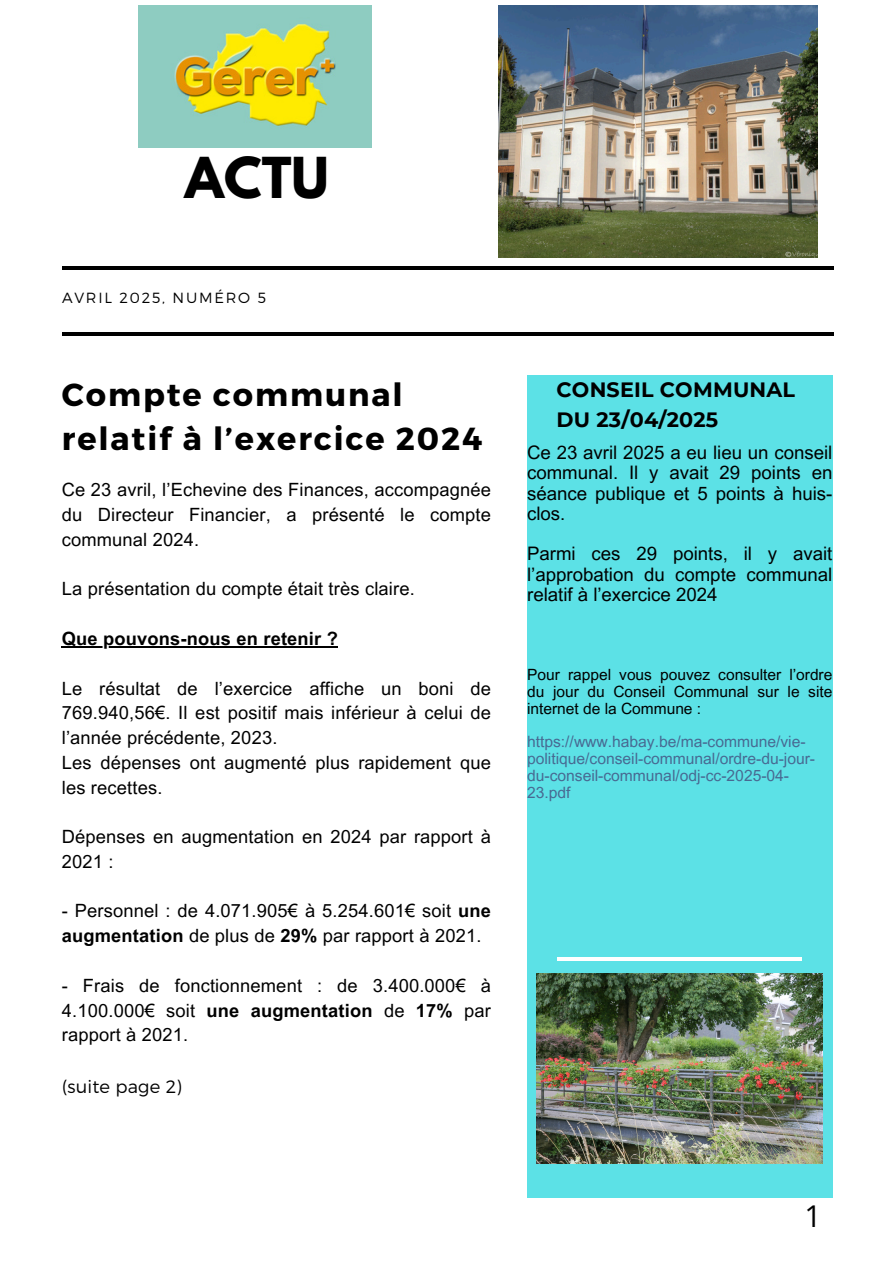
<style>
.page{position:relative;width:894px;height:1264px;background:#fff}
.page>*{position:absolute;margin:0;border:0;box-sizing:border-box;transform-origin:0 0}
.t1{font:700 49.95px "League Spartan";color:#000}
.t2{font:700 31.8px/44px "Montserrat";letter-spacing:.06em;color:#000}
.t3{font:30px "Open Sans";color:#000}
.t4{font:700 20.7px/29.2px "Montserrat";letter-spacing:.01em;color:#000}
.t5{font:18.6px/20.2px "Arial MT Pro";color:#000;text-align:justify}
.t6{font:18.3px/24.8px "Arial MT Pro";letter-spacing:.01em;color:#000}
.t7{font:700 18.3px "Arial MT Pro";letter-spacing:.01em;color:#000}
.t8{font:300 18px "Montserrat";letter-spacing:.01em;color:#000}
.t9{font:15.6px/17px "Arial MT Pro";color:#486992}
.t10{font:15.45px/17px "Arial MT Pro";color:#000;text-align:justify}
.t11{font:300 14.7px "Montserrat";letter-spacing:.12em;color:#000}
.s1{font-weight:700}
</style>
<div class="page">
<hr style="left:62px;top:266px;width:771px;height:4px;background:#000">
<hr style="left:62px;top:332px;width:771px;height:3px;background:#000">
<div style="left:527px;top:375px;width:305px;height:822px;background:#5ce1e6"></div>
<hr style="left:557px;top:957px;width:244px;height:3px;background:#fff">
<img style="left:498px;top:6px;width:319px;height:252px">
<img style="left:138px;top:6px;width:233px;height:141px">
<img style="left:536px;top:973px;width:286px;height:190px">
<hr style="left:62px;top:646px;width:276px;height:1px;background:#000">
<p class="t1" style="left:185px;top:153px;width:145px">ACTU</p>
<p class="t11" style="left:62px;top:288px;width:205px">AVRIL 2025, NUMÉRO 5</p>
<h2 class="t2" style="left:62px;top:371px;width:422px">Compte communal relatif à l’exercice 2024</h2>
<h6 class="t6" style="left:62px;top:480px;width:430px;text-align:justify">Ce 23 avril, l’Echevine des Finances, accompagnée du Directeur Financier, a présenté le compte communal 2024.</h6>
<h6 class="t6" style="left:62px;top:579px;width:354px">La présentation du compte était très claire.</h6>
<h5 class="t7" style="left:62px;top:631px;width:277px">Que pouvons-nous en retenir ?</h5>
<h6 class="t6" style="left:62px;top:678px;width:430px">Le résultat de l’exercice affiche un boni de 769.940,56€. Il est positif mais inférieur à celui de l’année précédente, 2023.<br>Les dépenses ont augmenté plus rapidement que les recettes.</h6>
<h6 class="t6" style="left:62px;top:826px;width:430px">Dépenses en augmentation en 2024 par rapport à<br>2021 :</h6>
<h6 class="t6" style="left:62px;top:901px;width:430px">- Personnel : de 4.071.905€ à 5.254.601€ soit <span class="s1">une augmentation</span> de plus de <span class="s1">29%</span> par rapport à 2021.</h6>
<h6 class="t6" style="left:62px;top:975px;width:430px;text-align:justify">- Frais de fonctionnement : de 3.400.000€ à 4.100.000€ soit <span class="s1">une augmentation</span> de <span class="s1">17%</span> par rapport à 2021.</h6>
<h6 class="t8" style="left:62px;top:1074px;width:122px">(suite page 2)</h6>
<p class="t4" style="left:556px;top:375px;width:240px">CONSEIL COMMUNAL<br>DU 23/04/2025</p>
<p class="t5" style="left:527px;top:444px;width:307px">Ce 23 avril 2025 a eu lieu un conseil communal. Il y avait 29 points en séance publique et 5 points à huis&shy;clos.</p>
<h4 class="t5" style="left:527px;top:546px;width:307px">Parmi ces 29 points, il y avait l’approbation du compte communal relatif à l’exercice 2024</h4>
<h6 class="t10" style="left:527px;top:667px;width:307px">Pour rappel vous pouvez consulter l’ordre du jour du Conseil Communal sur le site internet de la Commune :</h6>
<h6 class="t9" style="left:527px;top:735px;width:289px">https://www.habay.be/ma-commune/vie&shy;politique/conseil-communal/ordre-du-jour&shy;du-conseil-communal/odj-cc-2025-04- 23.pdf</h6>
<h3 class="t3" style="left:804px;top:1194px;width:19px">1</h3>
</div>
